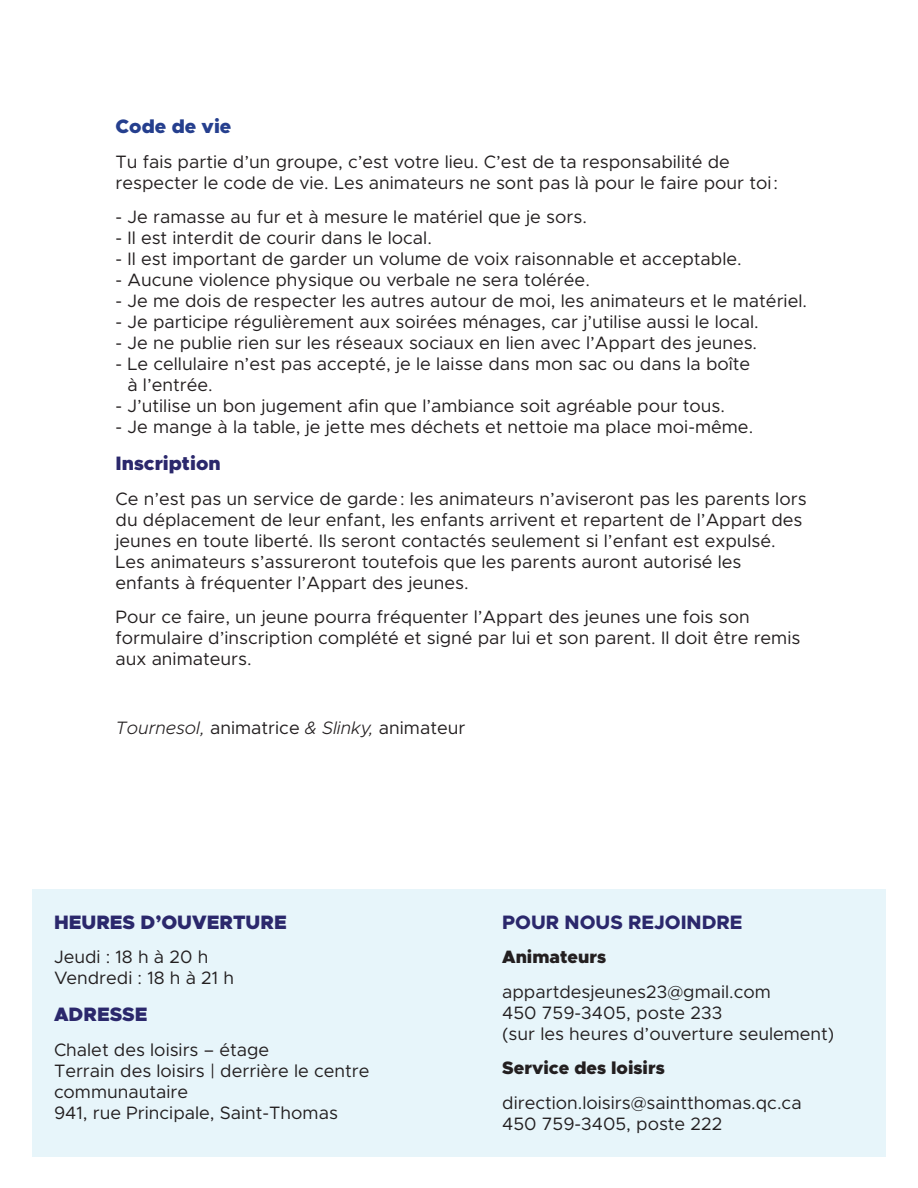
<style>
.page{position:relative;width:918px;height:1188px;background:#fff}
.page>*{position:absolute;margin:0;border:0;box-sizing:border-box;transform-origin:0 0}
.t1{font:900 19.5px "Metropolis";color:#2b286c}
.t2{font:800 19.5px "Metropolis";color:#2b286c}
.t3{font:900 19.5px "Metropolis";color:#253f8e}
.t4{font:18px/21px "Metropolis";color:#231f20}
.t5{font:900 18px "Metropolis";color:#231f20}
.s1{font-weight:300;font-style:italic}
</style>
<div class="page">
<div style="left:32px;top:889px;width:854px;height:267px;background:#e7f5fa"></div>
<p class="t3" style="left:116px;top:114px;width:117px">Code de vie</p>
<p class="t4" style="left:116px;top:151px;width:664px">Tu fais partie d’un groupe, c’est votre lieu. C’est de ta responsabilité de respecter le code de vie. Les animateurs ne sont pas là pour le faire pour toi:</p>
<p class="t4" style="left:116px;top:207px;width:473px">- Je ramasse au fur et à mesure le matériel que je sors.</p>
<p class="t4" style="left:116px;top:228px;width:318px">- Il est interdit de courir dans le local.</p>
<p class="t4" style="left:116px;top:249px;width:628px">- Il est important de garder un volume de voix raisonnable et acceptable.</p>
<p class="t4" style="left:116px;top:270px;width:476px">- Aucune violence physique ou verbale ne sera tolérée.</p>
<p class="t4" style="left:116px;top:291px;width:693px">- Je me dois de respecter les autres autour de moi, les animateurs et le matériel.</p>
<p class="t4" style="left:116px;top:312px;width:645px">- Je participe régulièrement aux soirées ménages, car j’utilise aussi le local.</p>
<p class="t4" style="left:116px;top:333px;width:643px">- Je ne publie rien sur les réseaux sociaux en lien avec l’Appart des jeunes.</p>
<p class="t4" style="left:127px;top:354px;width:624px;text-indent:-12px">- Le cellulaire n’est pas accepté, je le laisse dans mon sac ou dans la boîte à l’entrée.</p>
<p class="t4" style="left:116px;top:396px;width:611px">- J’utilise un bon jugement afin que l’ambiance soit agréable pour tous.</p>
<p class="t4" style="left:116px;top:417px;width:639px">- Je mange à la table, je jette mes déchets et nettoie ma place moi-même.</p>
<p class="t1" style="left:116px;top:451px;width:107px">Inscription</p>
<p class="t4" style="left:116px;top:488px;width:693px">Ce n’est pas un service de garde: les animateurs n’aviseront pas les parents lors du déplacement de leur enfant, les enfants arrivent et repartent de l’Appart des jeunes en toute liberté. Ils seront contactés seulement si l’enfant est expulsé.<br>Les animateurs s’assureront toutefois que les parents auront autorisé les enfants à fréquenter l’Appart des jeunes.</p>
<p class="t4" style="left:116px;top:606px;width:686px">Pour ce faire, un jeune pourra fréquenter l’Appart des jeunes une fois son formulaire d’inscription complété et signé par lui et son parent. Il doit être remis aux animateurs.</p>
<p class="t4" style="left:116px;top:717px;width:351px"><span class="s1">Tournesol,</span> animatrice <span class="s1">&amp; Slinky,</span> animateur</p>
<p class="t1" style="left:54px;top:909px;width:234px">HEURES D’OUVERTURE</p>
<p class="t4" style="left:54px;top:946px;width:182px">Jeudi : 18 h à 20 h<br>Vendredi : 18 h à 21 h</p>
<p class="t1" style="left:54px;top:1002px;width:95px">ADRESSE</p>
<p class="t4" style="left:54px;top:1039px;width:317px">Chalet des loisirs – étage<br>Terrain des loisirs | derrière le centre communautaire<br>941, rue Principale, Saint-Thomas</p>
<p class="t2" style="left:502px;top:909px;width:242px">POUR NOUS REJOINDRE</p>
<p class="t5" style="left:502px;top:945px;width:106px">Animateurs</p>
<p class="t4" style="left:502px;top:981px;width:334px">appartdesjeunes23@gmail.com<br>450 759-3405, poste 233<br>(sur les heures d’ouverture seulement)</p>
<p class="t5" style="left:502px;top:1056px;width:164px">Service des loisirs</p>
<p class="t4" style="left:502px;top:1092px;width:301px">direction.loisirs@saintthomas.qc.ca<br>450 759-3405, poste 222</p>
</div>
